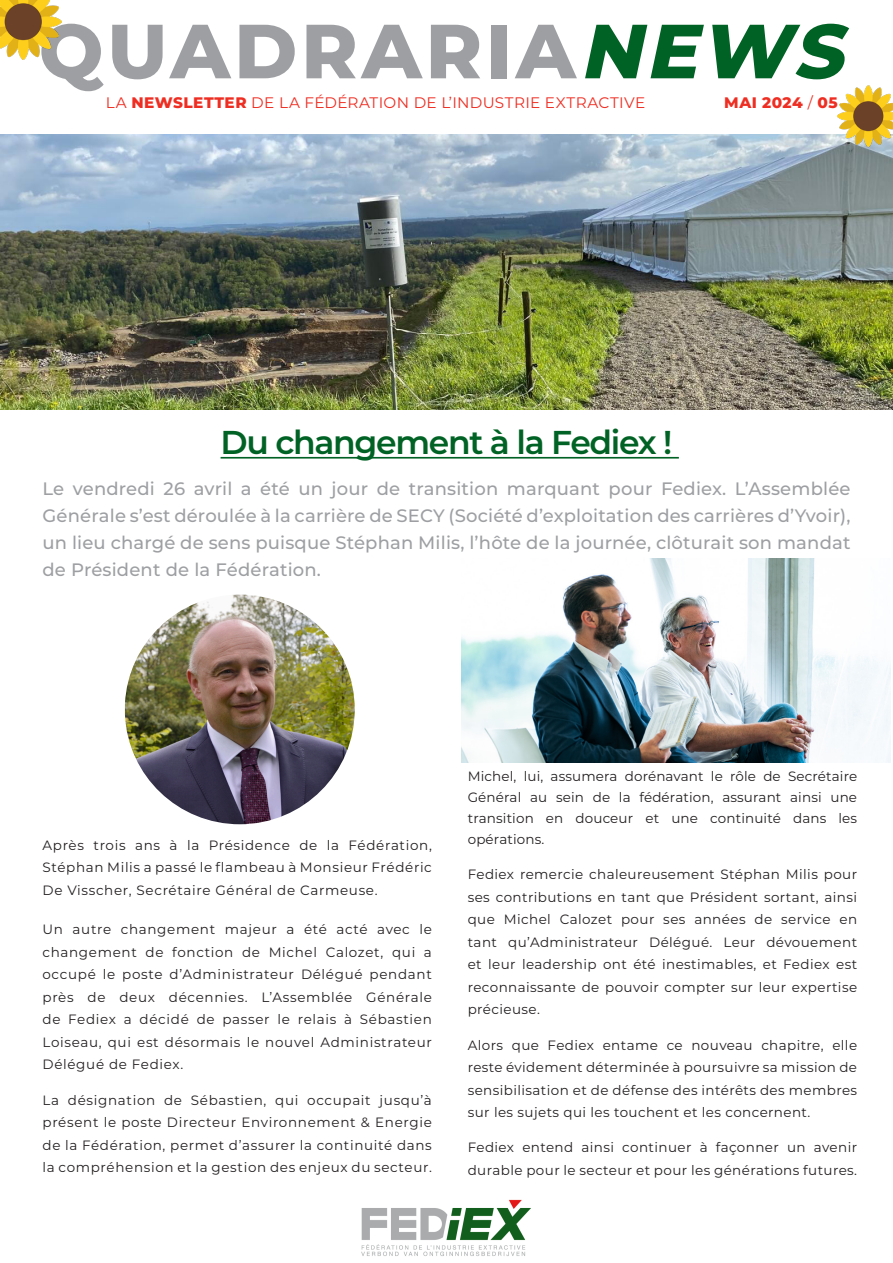
<style>
.page{position:relative;width:893px;height:1263px;background:#fff}
.page>*{position:absolute;margin:0;border:0;box-sizing:border-box;transform-origin:0 0}
.t1{font:800 76.5px "Montserrat";letter-spacing:.05em;color:#9d9fa2}
.Body_Quad{font:600 33px "Montserrat";letter-spacing:-.04em;color:#006224}
.Body_Quad-2{font:500 18px/27px "Montserrat";letter-spacing:.01em;color:#9d9fa2;text-align:justify}
.t2{font:15.3px "Montserrat";letter-spacing:.02em;color:#ee2e22}
.t3{font:800 15.3px "Montserrat";letter-spacing:.035em;color:#ee2e22}
.Body_Quad-3{font:13.5px/22.5px "Montserrat";letter-spacing:.03em;color:#231f20;text-align:justify}
.s1{font-style:italic;color:#006224}
.s2{font-weight:800}
.s3{font-weight:400}
</style>
<div class="page">
<hr style="left:221px;top:457px;width:458px;height:2px;background:#006224">
<img style="left:0;top:134px;width:893px;height:276px">
<img style="left:361px;top:1199px;width:170px;height:57px">
<img style="left:461px;top:558px;width:430px;height:204px">
<img style="left:0;top:0;width:62px;height:60px">
<img style="left:836px;top:85px;width:57px;height:62px">
<img style="left:125px;top:595px;width:230px;height:229px;border-radius:113px">
<p class="t1" style="left:39px;top:-5px;width:827px">QUADRARIA<span class="s1">NEWS</span></p>
<p class="t2" style="left:106px;top:92px;width:541px">LA <span class="s2">NEWSLETTER</span> DE LA FÉDÉRATION DE L’INDUSTRIE EXTRACTIVE</p>
<p class="t3" style="left:724px;top:92px;width:115px">MAI 2024 <span class="s3">/</span> 05</p>
<p class="Body_Quad" style="left:221px;top:419px;width:453px">Du changement à la Fediex !</p>
<p class="Body_Quad-2" style="left:43px;top:474px;width:809px">Le vendredi 26 avril a été un jour de transition marquant pour Fediex. L’Assemblée Générale s’est déroulée à la carrière de SECY (Société d’exploitation des carrières d’Yvoir), un lieu chargé de sens puisque Stéphan Milis, l’hôte de la journée, clôturait son mandat de Président de la Fédération.</p>
<p class="Body_Quad-3" style="left:43px;top:833px;width:391px">Après trois ans à la Présidence de la Fédération, Stéphan Milis a passé le flambeau à Monsieur Frédéric De Visscher, Secrétaire Général de Carmeuse.</p>
<p class="Body_Quad-3" style="left:43px;top:918px;width:391px">Un autre changement majeur a été acté avec le changement de fonction de Michel Calozet, qui a occupé le poste d’Administrateur Délégué pendant près de deux décennies. L’Assemblée Générale de Fediex a décidé de passer le relais à Sébastien Loiseau, qui est désormais le nouvel Administrateur Délégué de Fediex.</p>
<p class="Body_Quad-3" style="left:43px;top:1088px;width:391px">La désignation de Sébastien, qui occupait jusqu’à présent le poste Directeur Environnement &amp; Energie de la Fédération, permet d’assurer la continuité dans la compréhension et la gestion des enjeux du secteur.</p>
<p class="Body_Quad-3" style="left:468px;top:765px;width:391px;line-height:21px">Michel, lui, assumera dorénavant le rôle de Secrétaire Général au sein de la fédération, assurant ainsi une transition en douceur et une continuité dans les opérations.</p>
<p class="Body_Quad-3" style="left:468px;top:863px;width:391px">Fediex remercie chaleureusement Stéphan Milis pour ses contributions en tant que Président sortant, ainsi que Michel Calozet pour ses années de service en tant qu’Administrateur Délégué. Leur dévouement et leur leadership ont été inestimables, et Fediex est reconnaissante de pouvoir compter sur leur expertise précieuse.</p>
<p class="Body_Quad-3" style="left:468px;top:1033px;width:391px">Alors que Fediex entame ce nouveau chapitre, elle reste évidement déterminée à poursuivre sa mission de sensibilisation et de défense des intérêts des membres sur les sujets qui les touchent et les concernent.</p>
<p class="Body_Quad-3" style="left:468px;top:1136px;width:391px">Fediex entend ainsi continuer à façonner un avenir durable pour le secteur et pour les générations futures.</p>
</div>
